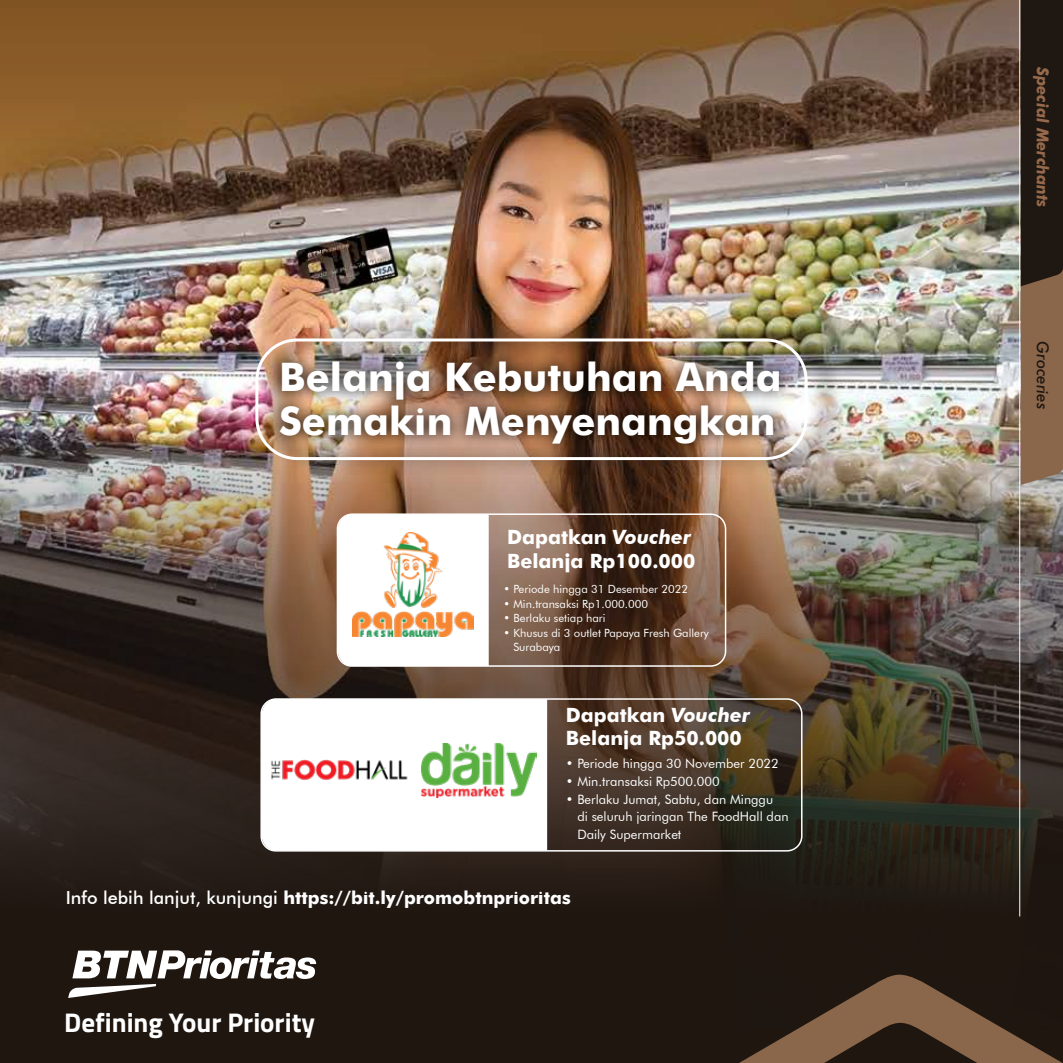
<style>
.page{position:relative;width:1063px;height:1063px;background:#fff}
.page>*{position:absolute;margin:0;border:0;box-sizing:border-box;transform-origin:0 0}
.t1{font:700 39.3px/44.2px "Futura";color:#fff}
.t2{font:700 27px "Titillium Web";color:#fff}
.t3{font:700 19.65px/23.7px "Futura";color:#fff}
.t4{font:700 18px "Futura";color:#fff}
.t5{font:italic 700 16.5px "Futura BT";color:#96694c;scale:.94 1}
.t6{font:italic 500 16.5px "Futura BT";color:#1f1711;scale:.95 1}
.t7{font:12.9px/17.7px "Futura BT";color:#fff}
.t8{font:11.25px/14.5px "Futura BT";color:#fff}
.s1{font-family:"Futura BT";font-style:italic}
.s2{font-family:"Futura BT";font-weight:500}
</style>
<div class="page">
<img style="left:0;top:217px;width:1021px;height:123px">
<img style="left:0;top:340px;width:1063px;height:723px">
<svg style="left:0;top:0;width:1021px;height:217px;background:#806144"></svg>
<hr style="left:1019px;top:0;width:1px;height:916px;background:#fff">
<svg style="left:1021px;top:0;width:42px;height:485px;background:#4c392a"></svg>
<svg style="left:706px;top:975px;width:357px;height:88px;background:#463326"></svg>
<svg style="left:68px;top:950px;width:248px;height:48px"></svg>
<img style="left:221px;top:284px;width:661px;height:231px">
<svg style="left:337px;top:514px;width:152px;height:152px"></svg>
<div style="left:337px;top:513px;width:389px;height:154px;border:2px solid #fff;border-radius:15px"></div>
<img style="left:353px;top:533px;width:121px;height:103px">
<svg style="left:261px;top:699px;width:286px;height:152px"></svg>
<div style="left:260px;top:698px;width:543px;height:154px;border:2px solid #fff;border-radius:15px"></div>
<img style="left:265px;top:718px;width:150px;height:106px">
<img style="left:421px;top:744px;width:116px;height:54px">
<img style="left:225px;top:303px;width:611px;height:196px">
<h1 class="t1" style="left:279px;top:352px;width:504px">Belanja Kebutuhan Anda<br>Semakin Menyenangkan</h1>
<h3 class="t3" style="left:507px;top:524px;width:190px">Dapatkan <span class="s1">Voucher<br></span>Belanja Rp100.000</h3>
<p class="t8" style="left:503px;top:582px;width:186px">• Periode hingga 31 Desember 2022</p>
<p class="t8" style="left:503px;top:596px;width:146px">• Min.transaksi Rp1.000.000</p>
<p class="t8" style="left:503px;top:611px;width:104px">• Berlaku setiap hari</p>
<p class="t8" style="left:513px;top:625px;width:197px;text-indent:-10px">• Khusus di 3 outlet Papaya Fresh Gallery<br>Surabaya</p>
<h3 class="t3" style="left:566px;top:702px;width:186px">Dapatkan <span class="s1">Voucher<br></span>Belanja Rp50.000</h3>
<p class="t7" style="left:566px;top:754px;width:214px">• Periode hingga 30 November 2022</p>
<p class="t7" style="left:566px;top:772px;width:155px">• Min.transaksi Rp500.000</p>
<p class="t7" style="left:577px;top:790px;width:213px;text-indent:-11px">• Berlaku Jumat, Sabtu, dan Minggu<br>di seluruh jaringan The FoodHall dan<br>Daily Supermarket</p>
<h3 class="t4" style="left:66px;top:884px;width:506px"><span class="s2">Info lebih lanjut, kunjungi</span> https://bit.ly/promobtnprioritas</h3>
<h2 class="t2" style="left:64px;top:1002px;width:252px">Defining Your Priority</h2>
<p class="t5" style="left:1053px;top:67px;width:151px;rotate:90deg">Special Merchants</p>
<p class="t6" style="left:1053px;top:341px;width:73px;rotate:90deg">Groceries</p>
</div>
